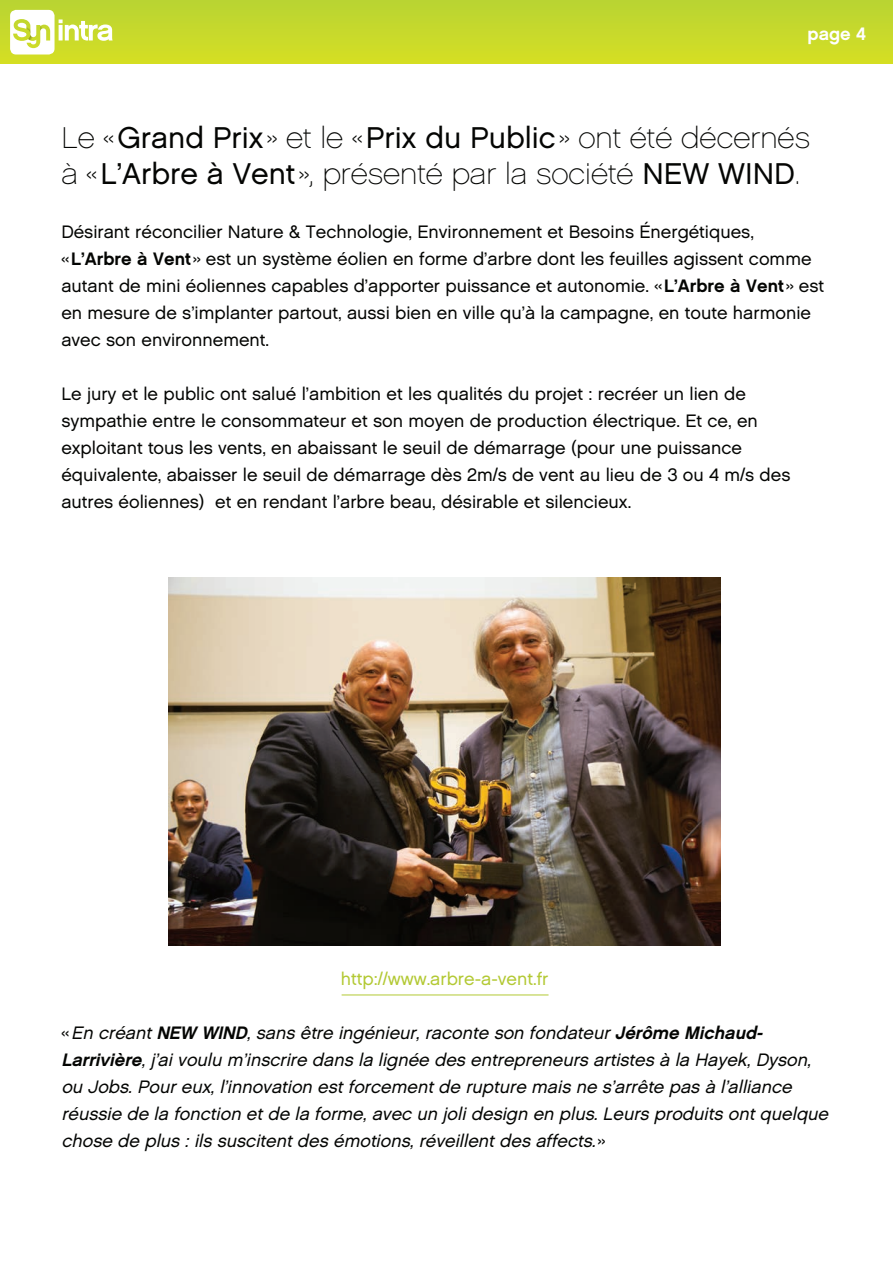
<style>
.page{position:relative;width:893px;height:1263px;background:#fff}
.page>*{position:absolute;margin:0;border:0;box-sizing:border-box;transform-origin:0 0}
.t1{font:30px/36px "Chalet Paris Nineteen Sixty";color:#040503}
.t2{font:18px/27px "Chalet London Nineteen Sixty";color:#040503}
.t3{font:italic 18px/27px "Chalet London Nineteen Sixty";color:#040503}
.t4{font:18px "Chalet London Nineteen Sixty";color:#b3c934}
.t5{font:18px "Chalet New York Nineteen Sixty";color:#fff}
.s1{font-family:"Chalet London Nineteen Sixty"}
.s2{font-family:"Chalet New York Nineteen Sixty"}
.s3{font-style:normal}
</style>
<div class="page">
<div style="left:0;top:0;width:893px;height:64px;background:linear-gradient(to right,#c7d92b,#c7d92b)"></div>
<svg style="left:10px;top:10px;width:103px;height:45px"></svg>
<img style="left:168px;top:577px;width:553px;height:368px">
<hr style="left:342px;top:994px;width:207px;height:1px;background:#b3c934">
<p class="t5" style="left:808px;top:23px;width:60px">page 4</p>
<h1 class="t1" style="left:61px;top:120px;width:750px">Le «<span class="s1">Grand Prix</span> » et le «<span class="s1">Prix du Public</span>» ont été décernés à «<span class="s1">L’Arbre à Vent</span>», présenté par la société <span class="s1">NEW WIND</span>.</h1>
<p class="t2" style="left:61px;top:218px;width:764px">Désirant réconcilier Nature &amp; Technologie, Environnement et Besoins Énergétiques, «<span class="s2">L’Arbre à Vent</span> » est un système éolien en forme d’arbre dont les feuilles agissent comme autant de mini éoliennes capables d’apporter puissance et autonomie. «<span class="s2">L’Arbre à Vent</span> » est en mesure de s’implanter partout, aussi bien en ville qu’à la campagne, en toute harmonie avec son environnement.</p>
<p class="t2" style="left:61px;top:380px;width:730px">Le jury et le public ont salué l’ambition et les qualités du projet : recréer un lien de sympathie entre le consommateur et son moyen de production électrique. Et ce, en exploitant tous les vents, en abaissant le seuil de démarrage (pour une puissance équivalente, abaisser le seuil de démarrage dès 2m/s de vent au lieu de 3 ou 4 m/s des autres éoliennes) et en rendant l’arbre beau, désirable et silencieux.</p>
<p class="t4" style="left:341px;top:968px;width:209px">http://www.arbre-a-vent.fr</p>
<p class="t3" style="left:61px;top:1019px;width:773px"><span class="s3">«</span> En créant<span class="s2">NEW WIND</span>,sans être ingénieur,raconte son fondateur<span class="s2">Jérôme Michaud-Larrivière</span>,j ’aivoulu m’inscrire dans la lignée des entrepreneurs artistes à la Hayek,Dyson, ou Jobs.Poureux,l’innovation estforcementde rupture mais ne s’arrête pas à l’alliance réussie de la fonction etde la forme,avec un jolidesign en plus.Leurs produits ontquelque chose de plus :ils suscitentdes émotions,réveillentdes affects. <span class="s3">»</span></p>
</div>
